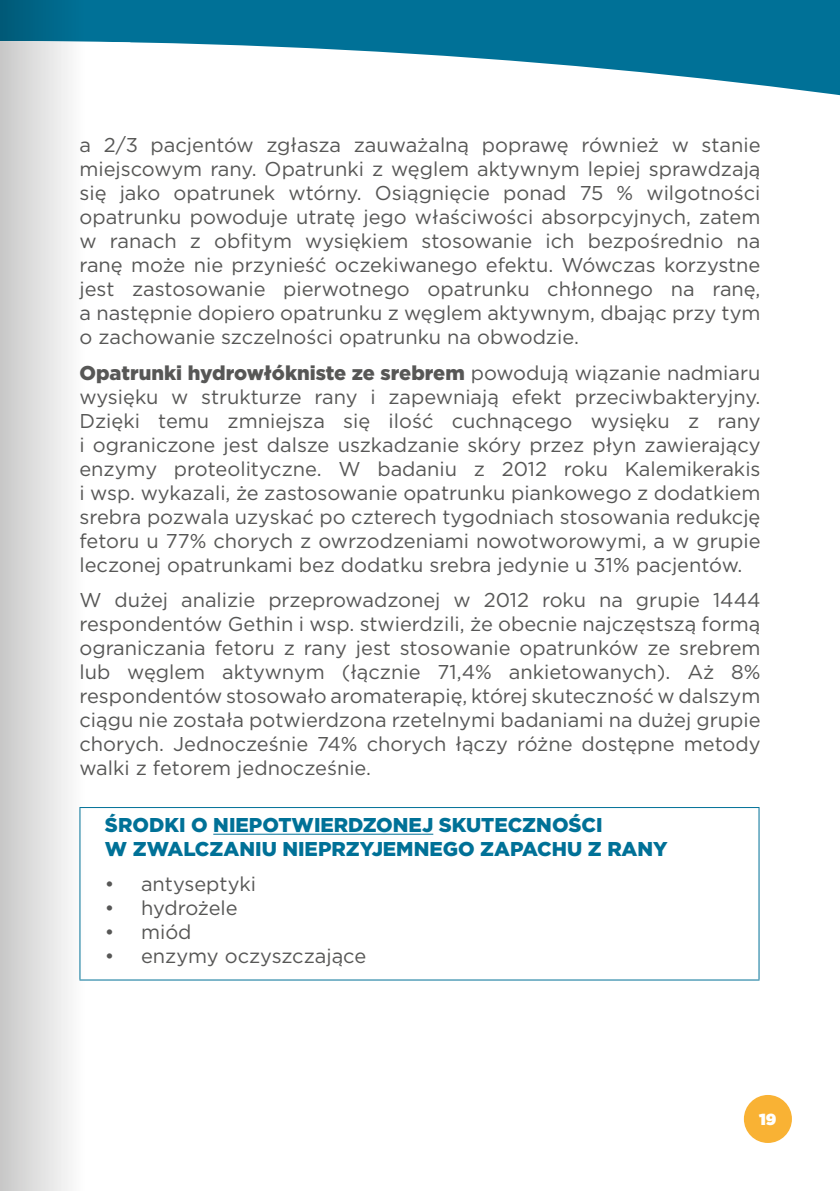
<style>
.page{position:relative;width:840px;height:1191px;background:#fff}
.page>*{position:absolute;margin:0;border:0;box-sizing:border-box;transform-origin:0 0}
.t1{font:20px/24px "Gotham";color:#575756;text-align:justify}
.t2{font:900 20px/24px "Gotham";color:#007197}
.t3{font:900 16px "Gotham";color:#fff}
.s1{font-weight:900}
</style>
<div class="page">
<div style="left:0;top:0;width:839px;height:1191px;background:#007197"></div>
<div style="left:130px;top:42px;width:709px;height:1149px;background:#fff"></div>
<div style="left:743px;top:1095px;width:48px;height:48px;background:#f9b234;border-radius:50%"></div>
<svg style="left:0;top:0;width:57px;height:41px"></svg>
<svg style="left:0;top:41px;width:130px;height:1150px;background:#ececec"></svg>
<hr style="left:79px;top:807px;width:680px;height:1px;background:#007197">
<hr style="left:79px;top:808px;width:1px;height:171px;background:#007197">
<hr style="left:758px;top:808px;width:1px;height:171px;background:#007197">
<hr style="left:79px;top:979px;width:680px;height:1px;background:#007197">
<hr style="left:213px;top:834px;width:220px;height:1px;background:#007197">
<p class="t1" style="left:79px;top:133px;width:682px">a 2/3 pacjentów zgłasza zauważalną poprawę również w stanie miejscowym rany. Opatrunki z węglem aktywnym lepiej sprawdzają się jako opatrunek wtórny. Osiągnięcie ponad 75 % wilgotności opatrunku powoduje utratę jego właściwości absorpcyjnych, zatem w ranach z obfitym wysiękiem stosowanie ich bezpośrednio na ranę może nie przynieść oczekiwanego efektu. Wówczas korzystne jest zastosowanie pierwotnego opatrunku chłonnego na ranę, a następnie dopiero opatrunku z węglem aktywnym, dbając przy tym o zachowanie szczelności opatrunku na obwodzie.</p>
<p class="t1" style="left:79px;top:360px;width:682px"><span class="s1">Opatrunki hydrowłókniste ze srebrem</span> powodują wiązanie nadmiaru wysięku w strukturze rany i zapewniają efekt przeciwbakteryjny.<br>Dzięki temu zmniejsza się ilość cuchnącego wysięku z rany i ograniczone jest dalsze uszkadzanie skóry przez płyn zawierający enzymy proteolityczne. W badaniu z 2012 roku Kalemikerakis i wsp. wykazali, że zastosowanie opatrunku piankowego z dodatkiem srebra pozwala uzyskać po czterech tygodniach stosowania redukcję fetoru u 77% chorych z owrzodzeniami nowotworowymi, a w grupie leczonej opatrunkami bez dodatku srebra jedynie u 31% pacjentów.</p>
<p class="t1" style="left:79px;top:587px;width:682px">W dużej analizie przeprowadzonej w 2012 roku na grupie 1444 respondentów Gethin i wsp. stwierdzili, że obecnie najczęstszą formą ograniczania fetoru z rany jest stosowanie opatrunków ze srebrem lub węglem aktywnym (łącznie 71,4% ankietowanych). Aż 8% respondentów stosowało aromaterapię, której skuteczność w dalszym ciągu nie została potwierdzona rzetelnymi badaniami na dużej grupie chorych. Jednocześnie 74% chorych łączy różne dostępne metody walki z fetorem jednocześnie.</p>
<p class="t2" style="left:105px;top:812px;width:564px">ŚRODKI O NIEPOTWIERDZONEJ SKUTECZNOŚCI<br>W ZWALCZANIU NIEPRZYJEMNEGO ZAPACHU Z RANY</p>
<p class="t1" style="left:105px;top:871px;width:153px">• antyseptyki</p>
<p class="t1" style="left:105px;top:895px;width:134px">• hydrożele</p>
<p class="t1" style="left:105px;top:919px;width:88px">• miód</p>
<p class="t1" style="left:105px;top:943px;width:263px">• enzymy oczyszczające</p>
<p class="t3" style="left:758px;top:1108px;width:19px">19</p>
</div>
